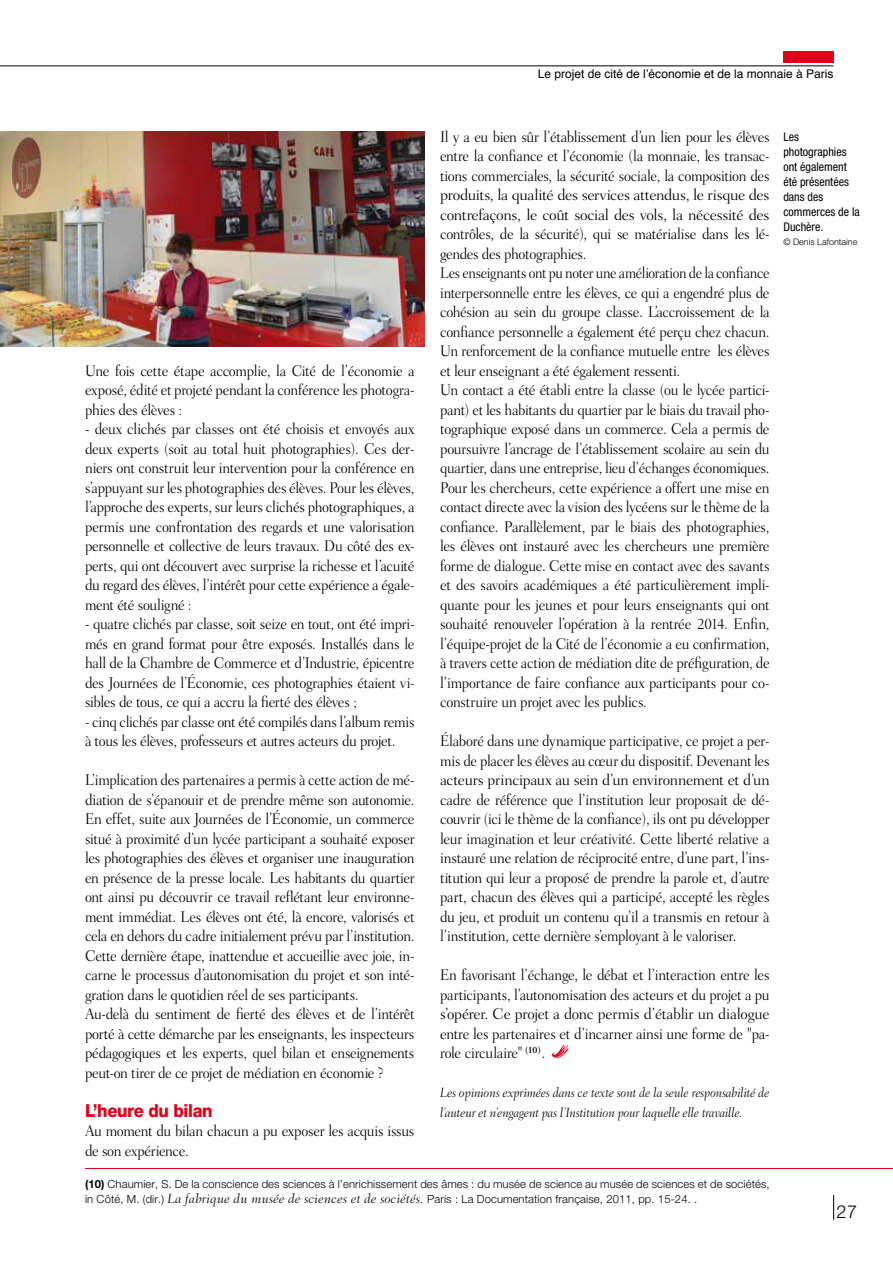
<style>
.page{position:relative;width:893px;height:1263px;background:#fff}
.page>*{position:absolute;margin:0;border:0;box-sizing:border-box;transform-origin:0 0}
.t1{font:800 18px "Helvetica Neue";letter-spacing:-.02em;color:#e2001a;scale:.92 1}
.t2{font:300 18px "Helvetica Neue";color:#000}
.t3{font:300 15.75px/19.5px "Fairfield LH";letter-spacing:-.025em;color:#000;text-align:justify;scale:.92 1}
.t4{font:italic 300 13.5px/19.5px "Fairfield LH";letter-spacing:-.01em;color:#000;scale:.92 1}
.t5{font:condensed 12px/15px "Helvetica Neue";color:#000}
.t6{font:12px "Helvetica";color:#000}
.t7{font:300 11.25px/15px "Helvetica Neue";letter-spacing:.01em;color:#000}
.t8{font:300 9px "Helvetica Neue";color:#000}
.s1{font-weight:700}
.s2{font-family:"Fairfield LH";font-style:italic;font-size:13.5px}
</style>
<div class="page">
<svg style="left:833px;top:1195px;width:1px;height:25px"></svg>
<hr style="left:0;top:65px;width:833px;height:1px;background:#000">
<div style="left:783px;top:51px;width:50px;height:12px;background:#e2001a"></div>
<svg style="left:552px;top:1045px;width:17px;height:14px"></svg>
<img style="left:0;top:132px;width:424px;height:214px">
<hr style="left:85px;top:1168px;width:808px;height:1px;background:#e2001a">
<p class="t3" style="left:85px;top:361px;width:360px">Une fois cette étape accomplie, la Cité de l’économie a exposé, édité et projeté pendant la conférence les photogra&shy;phies des élèves :</p>
<p class="t3" style="left:85px;top:419px;width:360px">- deux clichés par classes ont été choisis et envoyés aux deux experts (soit au total huit photographies). Ces der&shy;niers ont construit leur intervention pour la conférence en s’appuyant sur les photographies des élèves. Pour les élèves, l’approche des experts, sur leurs clichés photographiques, a permis une confrontation des regards et une valorisation personnelle et collective de leurs travaux. Du côté des ex&shy;perts, qui ont découvert avec surprise la richesse et l’acuité du regard des élèves, l’intérêt pour cette expérience a égale&shy;ment été souligné :</p>
<p class="t3" style="left:85px;top:614px;width:360px">- quatre clichés par classe, soit seize en tout, ont été impri&shy;més en grand format pour être exposés. Installés dans le hall de la Chambre de Commerce et d’Industrie, épicentre des Journées de l’Économie, ces photographies étaient vi&shy;sibles de tous, ce qui a accru la fierté des élèves ;</p>
<p class="t3" style="left:85px;top:712px;width:360px">- cinq clichés par classe ont été compilés dans l’album remis à tous les élèves, professeurs et autres acteurs du projet.</p>
<p class="t3" style="left:85px;top:770px;width:360px;text-align:left">L’implication des partenaires a permis à cette action de mé&shy;diation de s’épanouir et de prendre même son autonomie.<br>En effet, suite aux Journées de l’Économie, un commerce situé à proximité d’un lycée participant a souhaité exposer les photographies des élèves et organiser une inauguration en présence de la presse locale. Les habitants du quartier ont ainsi pu découvrir ce travail reflétant leur environne&shy;ment immédiat. Les élèves ont été, là encore, valorisés et cela en dehors du cadre initialement prévu par l’institution.<br>Cette dernière étape, inattendue et accueillie avec joie, in&shy;carne le processus d’autonomisation du projet et son inté&shy;gration dans le quotidien réel de ses participants.<br>Au-delà du sentiment de fierté des élèves et de l’intérêt porté à cette démarche par les enseignants, les inspecteurs pédagogiques et les experts, quel bilan et enseignements peut-on tirer de ce projet de médiation en économie ?</p>
<p class="t1" style="left:85px;top:1099px;width:140px">L’heure du bilan</p>
<p class="t3" style="left:85px;top:1121px;width:360px">Au moment du bilan chacun a pu exposer les acquis issus de son expérience.</p>
<p class="t6" style="left:538px;top:65px;width:297px">Le projet de cité de l’économie et de la monnaie à Paris</p>
<p class="t3" style="left:440px;top:127px;width:360px;text-align:left">Il y a eu bien sûr l’établissement d’un lien pour les élèves entre la confiance et l’économie (la monnaie, les transac&shy;tions commerciales, la sécurité sociale, la composition des produits, la qualité des services attendus, le risque des contrefaçons, le coût social des vols, la nécessité des contrôles, de la sécurité), qui se matérialise dans les lé&shy;gendes des photographies.<br>Les enseignants ont pu noter une amélioration de la confiance interpersonnelle entre les élèves, ce qui a engendré plus de cohésion au sein du groupe classe. L’accroissement de la confiance personnelle a également été perçu chez chacun.<br>Un renforcement de la confiance mutuelle entre les élèves et leur enseignant a été également ressenti.<br>Un contact a été établi entre la classe (ou le lycée partici&shy;pant) et les habitants du quartier par le biais du travail pho&shy;tographique exposé dans un commerce. Cela a permis de poursuivre l’ancrage de l’établissement scolaire au sein du quartier, dans une entreprise, lieu d’échanges économiques.<br>Pour les chercheurs, cette expérience a offert une mise en contact directe avec la vision des lycéens sur le thème de la confiance. Parallèlement, par le biais des photographies, les élèves ont instauré avec les chercheurs une première forme de dialogue. Cette mise en contact avec des savants et des savoirs académiques a été particulièrement impli&shy;quante pour les jeunes et pour leurs enseignants qui ont souhaité renouveler l’opération à la rentrée 2014. Enfin, l’équipe-projet de la Cité de l’économie a eu confirmation, à travers cette action de médiation dite de préfiguration, de l’importance de faire confiance aux participants pour co&shy;construire un projet avec les publics.</p>
<p class="t3" style="left:440px;top:731px;width:360px">Élaboré dans une dynamique participative, ce projet a per&shy;mis de placer les élèves au cœur du dispositif. Devenant les acteurs principaux au sein d’un environnement et d’un cadre de référence que l’institution leur proposait de dé&shy;couvrir (ici le thème de la confiance), ils ont pu développer leur imagination et leur créativité. Cette liberté relative a instauré une relation de réciprocité entre, d’une part, l’ins&shy;titution qui leur a proposé de prendre la parole et, d’autre part, chacun des élèves qui a participé, accepté les règles du jeu, et produit un contenu qu’il a transmis en retour à l’institution, cette dernière s’employant à le valoriser.</p>
<p class="t3" style="left:440px;top:965px;width:360px">En favorisant l’échange, le débat et l’interaction entre les participants, l’autonomisation des acteurs et du projet a pu s’opérer. Ce projet a donc permis d’établir un dialogue entre les partenaires et d’incarner ainsi une forme de "pa&shy;role circulaire" <sup>(10)</sup>.</p>
<p class="t4" style="left:440px;top:1083px;width:360px">Les opinions exprimées dans ce texte sont de la seule responsabilité de l’auteur et n’engagent pas l’Institution pour laquelle elle travaille.</p>
<p class="t5" style="left:783px;top:129px;width:78px">Les photographies ont également été présentées dans des commerces de la<br>Duchère.</p>
<p class="t8" style="left:783px;top:236px;width:76px">© Denis Lafontaine</p>
<p class="t7" style="left:85px;top:1176px;width:686px"><span class="s1">(10)</span> Chaumier, S. De la conscience des sciences à l’enrichissement des âmes : du musée de science au musée de sciences et de sociétés, in Côté, M. (dir.) <span class="s2">La fabrique du musée de sciences et de sociétés.</span> Paris : La Documentation française, 2011, pp. 15-24. .</p>
<p class="t2" style="left:836px;top:1200px;width:22px">27</p>
</div>
